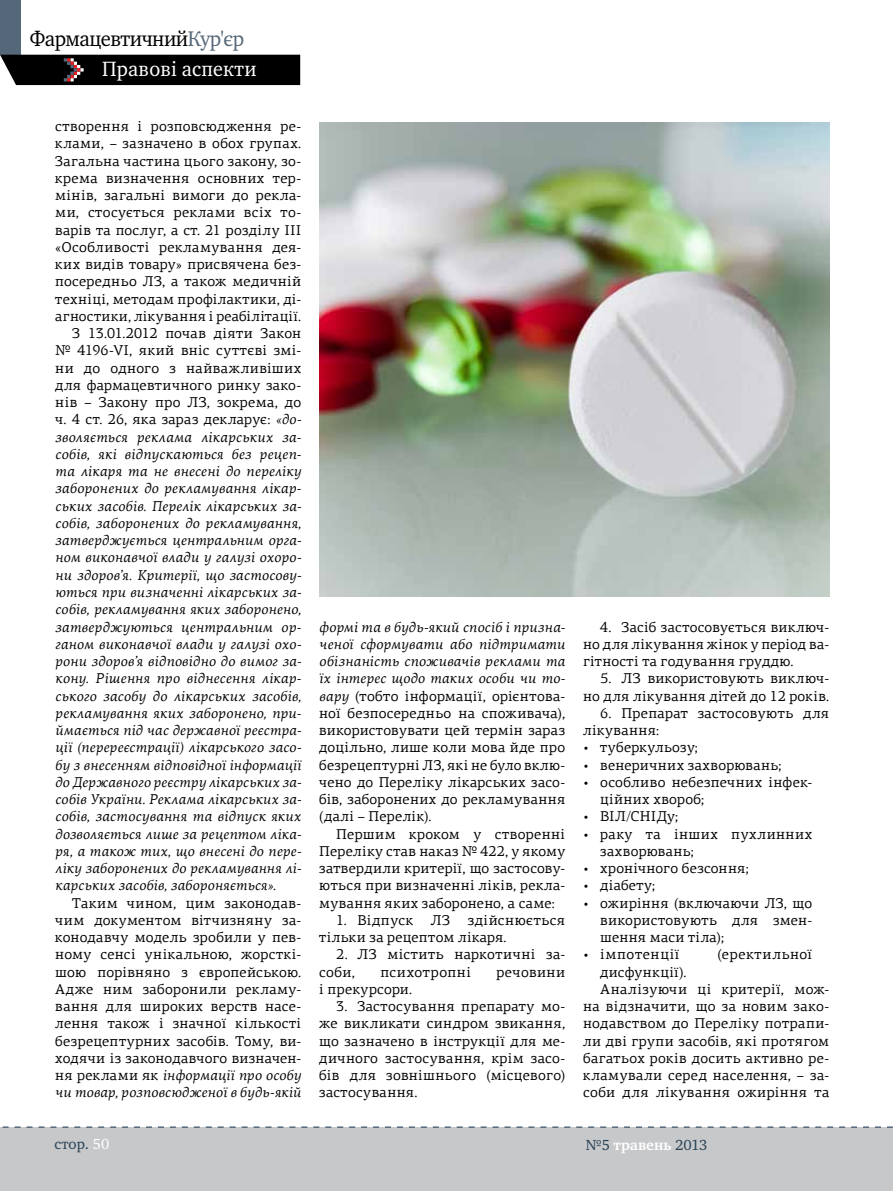
<style>
.page{position:relative;width:893px;height:1191px;background:#fff}
.page>*{position:absolute;margin:0;border:0;box-sizing:border-box;transform-origin:0 0}
.t1{font:21.75px "Charter ITC";letter-spacing:-.025em;color:#000;scale:.95 1}
.t2{font:21.15px "Charter ITC";letter-spacing:.01em;color:#fff;scale:.95 1}
.t3{font:700 15px "Charter ITC";color:#fff}
.t4{font:15px "Charter ITC";color:#284254}
.t5{font:14.25px/17.2px "PF Agora Serif Pro";letter-spacing:.025em;color:#000;text-align:justify}
.t6{font:italic 14.25px "PF Agora Serif Pro";letter-spacing:.015em;color:#000}
.t7{font:14.25px "PF Agora Serif Pro";letter-spacing:.045em;color:#000}
.s1{color:#556879}
.s2{font-style:italic}
.s3{color:#fff}
.s4{font-weight:400;color:#284254}
</style>
<div class="page">
<div style="left:0;top:1127px;width:893px;height:64px;background:#c7c8ca"></div>
<svg style="left:2px;top:1126px;width:891px;height:2px"></svg>
<div style="left:0;top:0;width:21px;height:55px;background:#556879"></div>
<div style="left:0;top:55px;width:300px;height:30px;background:#000"></div>
<img style="left:320px;top:122px;width:509px;height:475px">
<h1 class="t1" style="left:30px;top:25px;width:227px">Фармацевтичний<span class="s1">Кур'єр</span></h1>
<h2 class="t2" style="left:102px;top:56px;width:164px">Правові аспекти</h2>
<p class="t5" style="left:55px;top:118px;width:247px">створення і розповсюдження ре-</p>
<p class="t5" style="left:55px;top:135px;width:247px">клами, – зазначено в обох групах.</p>
<p class="t5" style="left:55px;top:152px;width:247px">Загальна частина цього закону, зо-</p>
<p class="t5" style="left:55px;top:169px;width:247px">крема визначення основних тер-</p>
<p class="t5" style="left:55px;top:187px;width:247px">мінів, загальні вимоги до рекла-</p>
<p class="t5" style="left:55px;top:204px;width:247px">ми, стосується реклами всіх то-</p>
<p class="t5" style="left:55px;top:221px;width:247px">варів та послуг, а ст. 21 розділу ІІІ</p>
<p class="t5" style="left:55px;top:238px;width:247px">«Особливості рекламування дея-</p>
<p class="t5" style="left:55px;top:256px;width:247px">ких видів товару» присвячена без-</p>
<p class="t5" style="left:55px;top:273px;width:247px">посередньо ЛЗ, а також медичній</p>
<p class="t5" style="left:55px;top:290px;width:247px">техніці, методам профілактики, ді-</p>
<p class="t5" style="left:55px;top:307px;width:247px">агностики, лікування і реабілітації.</p>
<p class="t5" style="left:72px;top:325px;width:230px">З 13.01.2012 почав діяти Закон</p>
<p class="t5" style="left:55px;top:342px;width:247px">№ 4196‑VI, який вніс суттєві змі-</p>
<p class="t5" style="left:55px;top:359px;width:247px">ни до одного з найважливіших</p>
<p class="t5" style="left:55px;top:376px;width:247px">для фармацевтичного ринку зако-</p>
<p class="t5" style="left:55px;top:394px;width:247px">нів – Закону про ЛЗ, зокрема, до</p>
<p class="t5" style="left:55px;top:411px;width:247px">ч. 4 ст. 26, яка зараз декларує: <span class="s2">«до-</span></p>
<p class="t6" style="left:55px;top:428px;width:247px">зволяється реклама лікарських за-</p>
<p class="t6" style="left:55px;top:445px;width:247px">собів, які відпускаються без рецеп-</p>
<p class="t6" style="left:55px;top:463px;width:247px">та лікаря та не внесені до переліку</p>
<p class="t6" style="left:55px;top:480px;width:247px">заборонених до рекламування лікар-</p>
<p class="t6" style="left:55px;top:497px;width:247px">ських засобів. Перелік лікарських за-</p>
<p class="t6" style="left:55px;top:514px;width:247px">собів, заборонених до рекламування,</p>
<p class="t6" style="left:55px;top:532px;width:247px">затверджується центральним орга-</p>
<p class="t6" style="left:55px;top:549px;width:247px">ном виконавчої влади у галузі охоро-</p>
<p class="t6" style="left:55px;top:566px;width:247px">ни здоров’я. Критерії, що застосову-</p>
<p class="t6" style="left:55px;top:583px;width:247px">ються при визначенні лікарських за-</p>
<p class="t6" style="left:55px;top:601px;width:247px">собів, рекламування яких заборонено,</p>
<p class="t6" style="left:55px;top:618px;width:247px">затверджуються центральним ор-</p>
<p class="t6" style="left:55px;top:635px;width:247px">ганом виконавчої влади у галузі охо-</p>
<p class="t6" style="left:55px;top:652px;width:247px">рони здоров’я відповідно до вимог за-</p>
<p class="t6" style="left:55px;top:670px;width:247px">кону. Рішення про віднесення лікар-</p>
<p class="t6" style="left:55px;top:687px;width:247px">ського засобу до лікарських засобів,</p>
<p class="t6" style="left:55px;top:704px;width:247px">рекламування яких заборонено, при-</p>
<p class="t6" style="left:55px;top:721px;width:247px">ймається під час державної реєстра-</p>
<p class="t6" style="left:55px;top:739px;width:247px">ції (перереєстрації) лікарського засо-</p>
<p class="t6" style="left:55px;top:756px;width:247px">бу з внесенням відповідної інформації</p>
<p class="t6" style="left:55px;top:773px;width:247px">до Державного реєстру лікарських за-</p>
<p class="t6" style="left:55px;top:790px;width:247px">собів України. Реклама лікарських за-</p>
<p class="t6" style="left:55px;top:808px;width:247px">собів, застосування та відпуск яких</p>
<p class="t6" style="left:55px;top:825px;width:247px">дозволяється лише за рецептом ліка-</p>
<p class="t6" style="left:55px;top:842px;width:247px">ря, а також тих, що внесені до пере-</p>
<p class="t6" style="left:55px;top:859px;width:247px">ліку заборонених до рекламування лі-</p>
<p class="t6" style="left:55px;top:877px;width:222px">карських засобів, забороняється».</p>
<p class="t5" style="left:55px;top:894px;width:247px;text-indent:17px">Таким чином, цим законодав&shy;чим документом вітчизняну за&shy;конодавчу модель зробили у пев&shy;ному сенсі унікальною, жорсткі&shy;шою порівняно з європейською.<br>Адже ним заборонили рекламу&shy;вання для широких верств насе&shy;лення також і значної кількості безрецептурних засобів. Тому, ви&shy;ходячи із законодавчого визначен&shy;ня реклами як <span class="s2">інформації про особу чи товар, розповсюдженої в будь‑якій</span></p>
<p class="t5" style="left:319px;top:618px;width:247px"><span class="s2">формі та в будь‑який спосіб і призна&shy;ченої сформувати або підтримати обізнаність споживачів реклами та їх інтерес щодо таких особи чи то&shy;вару</span> (тобто інформації, орієнтова&shy;ної безпосередньо на споживача), використовувати цей термін зараз доцільно, лише коли мова йде про безрецептурні ЛЗ, які не було вклю&shy;чено до Переліку лікарських засо&shy;бів, заборонених до рекламування (далі – Перелік).</p>
<p class="t5" style="left:319px;top:825px;width:247px;text-indent:17px">Першим кроком у створенні Переліку став наказ № 422, у якому затвердили критерії, що застосову&shy;ються при визначенні ліків, рекла&shy;мування яких заборонено, а саме:</p>
<p class="t5" style="left:319px;top:911px;width:247px;text-indent:17px">1. Відпуск ЛЗ здійснюється тільки за рецептом лікаря.</p>
<p class="t5" style="left:319px;top:946px;width:247px;text-indent:17px">2. ЛЗ містить наркотичні за&shy;соби,</p>
<p class="t5" style="left:380px;top:963px;width:92px">психотропні</p>
<p class="t5" style="left:496px;top:963px;width:70px">речовини</p>
<p class="t5" style="left:319px;top:980px;width:94px">і прекурсори.</p>
<p class="t5" style="left:319px;top:997px;width:247px;text-indent:17px">3. Застосування препарату мо&shy;же викликати синдром звикання, що зазначено в інструкції для ме&shy;дичного застосування, крім засо&shy;бів для зовнішнього (місцевого) застосування.</p>
<p class="t5" style="left:583px;top:618px;width:247px;text-indent:17px">4. Засіб застосовується виключ&shy;но для лікування жінок у період ва&shy;гітності та годування груддю.</p>
<p class="t5" style="left:583px;top:670px;width:247px;text-align:right">5. ЛЗ використовують виключ&shy;но для лікування дітей до 12 років.</p>
<p class="t5" style="left:583px;top:704px;width:247px;text-indent:17px">6. Препарат застосовують для лікування:</p>
<p class="t5" style="left:583px;top:739px;width:116px">• туберкульозу;</p>
<p class="t5" style="left:583px;top:756px;width:200px">• венеричних захворювань;</p>
<p class="t5" style="left:600px;top:773px;width:213px;text-indent:-17px">• особливо небезпечних інфек&shy;ційних хвороб;</p>
<p class="t5" style="left:583px;top:808px;width:97px">• ВІЛ/СНІДу;</p>
<p class="t5" style="left:600px;top:825px;width:213px;text-indent:-17px">• раку та інших пухлинних захворювань;</p>
<p class="t5" style="left:583px;top:859px;width:167px">• хронічного безсоння;</p>
<p class="t5" style="left:583px;top:877px;width:74px">• діабету;</p>
<p class="t5" style="left:600px;top:894px;width:213px;text-indent:-17px">• ожиріння (включаючи ЛЗ, що використовують для змен&shy;шення маси тіла);</p>
<p class="t7" style="left:583px;top:946px;width:98px">• імпотенції</p>
<p class="t7" style="left:717px;top:946px;width:96px">(еректильної</p>
<p class="t5" style="left:600px;top:963px;width:88px">дисфункції).</p>
<p class="t5" style="left:600px;top:980px;width:230px">Аналізуючи ці критерії, мож-</p>
<p class="t5" style="left:583px;top:997px;width:247px">на відзначити, що за новим зако-</p>
<p class="t5" style="left:583px;top:1015px;width:247px">нодавством до Переліку потрапи-</p>
<p class="t5" style="left:583px;top:1032px;width:247px">ли дві групи засобів, які протягом</p>
<p class="t5" style="left:583px;top:1049px;width:247px">багатьох років досить активно ре-</p>
<p class="t5" style="left:583px;top:1066px;width:247px">кламували серед населення, – за-</p>
<p class="t5" style="left:583px;top:1084px;width:247px">соби для лікування ожиріння та</p>
<p class="t4" style="left:55px;top:1135px;width:56px">стор. <span class="s3">50</span></p>
<p class="t3" style="left:586px;top:1135px;width:123px"><span class="s4">№5</span> травень <span class="s4">2013</span></p>
</div>
